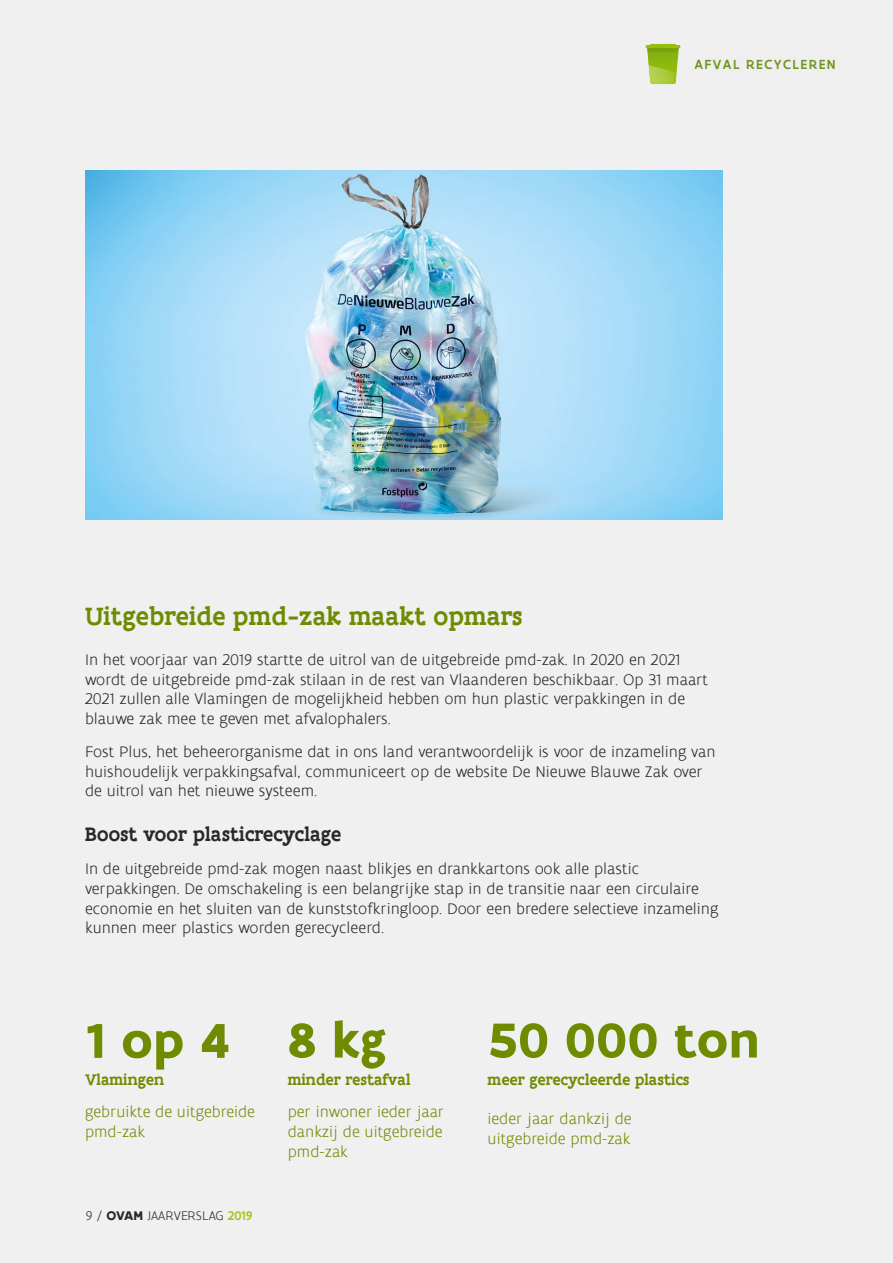
<style>
.page{position:relative;width:893px;height:1263px;background:#f0f0f0}
.page>*{position:absolute;margin:0;border:0;box-sizing:border-box;transform-origin:0 0}
.t1{font:700 52.5px "Flanders Art Sans";color:#6f8b00}
.t2{font:500 27px "Flanders Art Serif";color:#6f8b00}
.t3{font:500 21px "Flanders Art Serif";letter-spacing:-.005em;color:#282828}
.t4{font:300 16.5px/19.8px "Flanders Art Sans";color:#282828}
.t5{font:300 16.5px/19.8px "Flanders Art Sans";color:#6f8b00}
.t6{font:500 16.5px "Flanders Art Serif";color:#6f8b00}
.t7{font:500 14.1px "Flanders Art Sans";letter-spacing:.1em;color:#71941d}
.t8{font:300 13.5px "Flanders Art Sans";color:#282828}
.s1{font-weight:700}
.s2{font-weight:500;color:#a2c61c}
</style>
<div class="page">
<img style="left:85px;top:170px;width:638px;height:350px">
<svg style="left:647px;top:48px;width:32px;height:36px"></svg>
<hr style="left:645px;top:45px;width:35px;height:3px;background:#bfbfbf">
<hr style="left:650px;top:44px;width:26px;height:3px;background:#bfbfbf">
<p class="t7" style="left:694px;top:56px;width:143px">AFVAL RECYCLEREN</p>
<h2 class="t2" style="left:85px;top:599px;width:439px">Uitgebreide pmd-zak maakt opmars</h2>
<p class="t4" style="left:85px;top:650px;width:624px">In het voorjaar van 2019 startte de uitrol van de uitgebreide pmd-zak. In 2020 en 2021 wordt de uitgebreide pmd-zak stilaan in de rest van Vlaanderen beschikbaar. Op 31 maart 2021 zullen alle Vlamingen de mogelijkheid hebben om hun plastic verpakkingen in de blauwe zak mee te geven met afvalophalers.</p>
<p class="t4" style="left:85px;top:742px;width:632px">Fost Plus, het beheerorganisme dat in ons land verantwoordelijk is voor de inzameling van huishoudelijk verpakkingsafval, communiceert op de website De Nieuwe Blauwe Zak over de uitrol van het nieuwe systeem.</p>
<p class="t3" style="left:85px;top:821px;width:258px">Boost voor plasticrecyclage</p>
<p class="t4" style="left:85px;top:859px;width:635px">In de uitgebreide pmd-zak mogen naast blikjes en drankkartons ook alle plastic verpakkingen. De omschakeling is een belangrijke stap in de transitie naar een circulaire economie en het sluiten van de kunststofkringloop. Door een bredere selectieve inzameling kunnen meer plastics worden gerecycleerd.</p>
<h1 class="t1" style="left:85px;top:1007px;width:146px">1 op 4</h1>
<p class="t6" style="left:85px;top:1069px;width:81px">Vlamingen</p>
<p class="t5" style="left:85px;top:1102px;width:171px">gebruikte de uitgebreide pmd-zak</p>
<p class="t8" style="left:86px;top:1208px;width:168px">9 / <span class="s1">OVAM</span> JAARVERSLAG <span class="s2">2019</span></p>
<h1 class="t1" style="left:288px;top:1007px;width:100px">8 kg</h1>
<p class="t6" style="left:288px;top:1068px;width:124px">minder restafval</p>
<p class="t5" style="left:288px;top:1102px;width:158px;text-align:justify">per inwoner ieder jaar dankzij de uitgebreide pmd-zak</p>
<h1 class="t1" style="left:488px;top:1007px;width:274px">50 000 ton</h1>
<p class="t6" style="left:488px;top:1068px;width:204px">meer gerecycleerde plastics</p>
<p class="t5" style="left:488px;top:1109px;width:145px">ieder jaar dankzij de uitgebreide pmd-zak</p>
</div>
